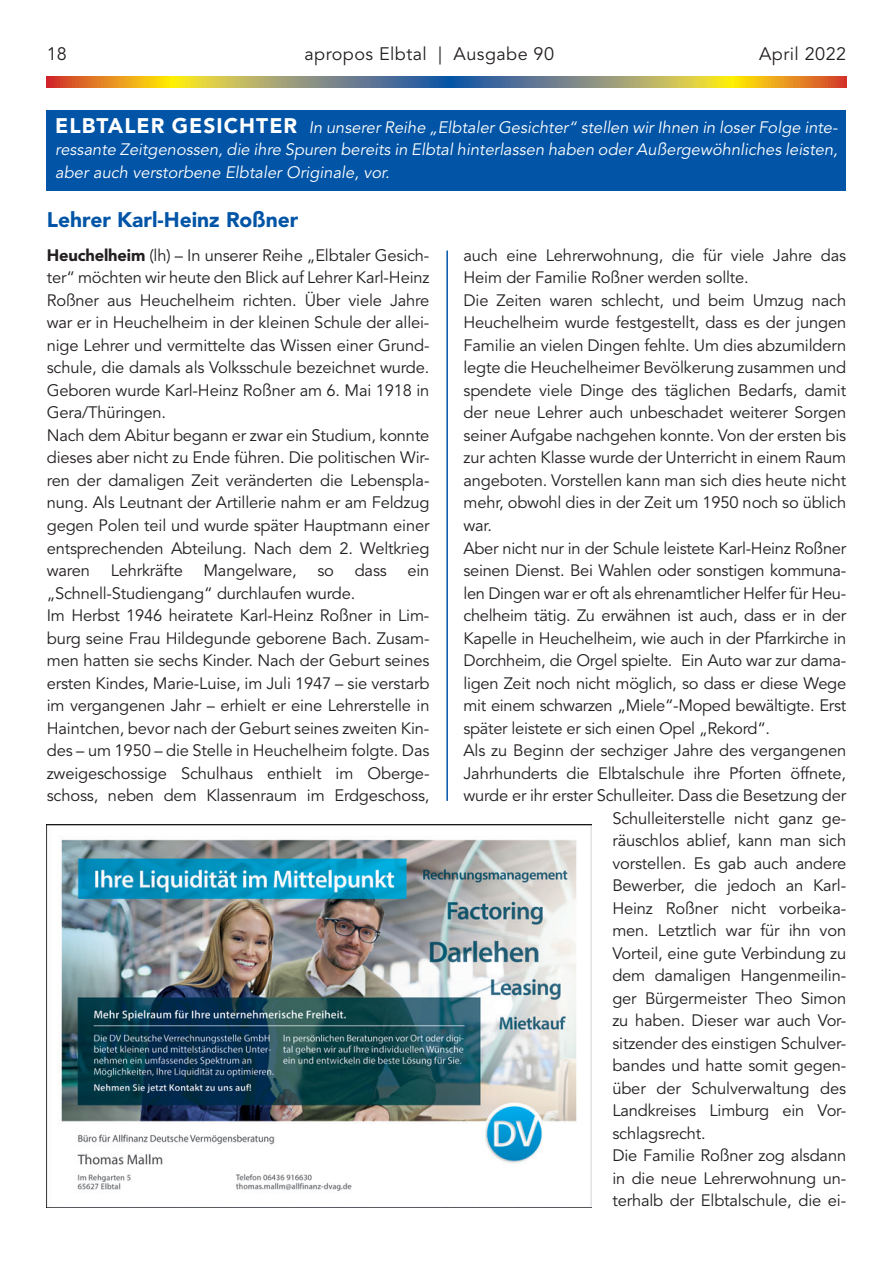
<style>
.page{position:relative;width:893px;height:1263px;background:#fff}
.page>*{position:absolute;margin:0;border:0;box-sizing:border-box;transform-origin:0 0}
.t1{font:900 21px "Avenir LT Std";color:#0154a6}
.t2{font:18px "Avenir LT Std";letter-spacing:.025em;color:#231f20}
.t3{font:16.5px/22.5px "Avenir LT Std";letter-spacing:-.01em;color:#231f20}
.t4{font:italic 16.5px/22.5px "Avenir LT Std";color:#fff;text-align:justify}
.s1{font-weight:900;font-style:normal;font-size:21px}
.s2{font-weight:900}
</style>
<div class="page">
<svg style="left:47px;top:77px;width:799px;height:10px;background:#a6955c"></svg>
<hr style="left:446px;top:251px;width:2px;height:550px;background:#0154a6">
<img style="left:47px;top:825px;width:544px;height:383px">
<div style="left:47px;top:111px;width:799px;height:80px;background:#0154a6"></div>
<p class="t2" style="left:47px;top:44px;width:22px">18</p>
<p class="t2" style="left:304px;top:44px;width:251px">apropos Elbtal | Ausgabe 90</p>
<p class="t2" style="left:759px;top:44px;width:89px">April 2022</p>
<p class="t4" style="left:55px;top:116px;width:784px"><span class="s1">ELBTALER GESICHTER</span> In unserer Reihe „Elbtaler Gesichter“ stellen wir Ihnen in loser Folge inte&shy;ressante Zeitgenossen, die ihre Spuren bereits in Elbtal hinterlassen haben oder Außergewöhnliches leisten, aber auch verstorbene Elbtaler Originale, vor.</p>
<p class="t1" style="left:47px;top:207px;width:253px">Lehrer Karl-Heinz Roßner</p>
<p class="t3" style="left:47px;top:244px;width:384px"><span class="s2">Heuchelheim</span> (lh) – In unserer Reihe „Elbtaler Gesich&shy;ter“ möchten wir heute den Blick auf Lehrer Karl-Heinz Roßner aus Heuchelheim richten. Über viele Jahre war er in Heuchelheim in der kleinen Schule der allei&shy;nige Lehrer und vermittelte das Wissen einer Grund&shy;schule, die damals als Volksschule bezeichnet wurde.<br>Geboren wurde Karl-Heinz Roßner am 6. Mai 1918 in Gera/Thüringen.<br>Nach dem Abitur begann er zwar ein Studium, konnte dieses aber nicht zu Ende führen. Die politischen Wir&shy;ren der damaligen Zeit veränderten die Lebenspla&shy;nung. Als Leutnant der Artillerie nahm er am Feldzug gegen Polen teil und wurde später Hauptmann einer entsprechenden Abteilung. Nach dem 2. Weltkrieg waren Lehrkräfte Mangelware, so dass ein „Schnell-Studiengang“ durchlaufen wurde.<br>Im Herbst 1946 heiratete Karl-Heinz Roßner in Lim&shy;burg seine Frau Hildegunde geborene Bach. Zusam&shy;men hatten sie sechs Kinder. Nach der Geburt seines ersten Kindes, Marie-Luise, im Juli 1947 – sie verstarb im vergangenen Jahr – erhielt er eine Lehrerstelle in Haintchen, bevor nach der Geburt seines zweiten Kin&shy;des – um 1950 – die Stelle in Heuchelheim folgte. Das zweigeschossige Schulhaus enthielt im Oberge&shy;schoss, neben dem Klassenraum im Erdgeschoss,</p>
<p class="t3" style="left:463px;top:244px;width:384px">auch eine Lehrerwohnung, die für viele Jahre das</p>
<p class="t3" style="left:463px;top:267px;width:287px">Heim der Familie Roßner werden sollte.</p>
<p class="t3" style="left:463px;top:289px;width:384px">Die Zeiten waren schlecht, und beim Umzug nach</p>
<p class="t3" style="left:463px;top:312px;width:384px">Heuchelheim wurde festgestellt, dass es der jungen</p>
<p class="t3" style="left:463px;top:334px;width:384px">Familie an vielen Dingen fehlte. Um dies abzumildern</p>
<p class="t3" style="left:463px;top:357px;width:384px">legte die Heuchelheimer Bevölkerung zusammen und</p>
<p class="t3" style="left:463px;top:379px;width:384px">spendete viele Dinge des täglichen Bedarfs, damit</p>
<p class="t3" style="left:463px;top:402px;width:384px">der neue Lehrer auch unbeschadet weiterer Sorgen</p>
<p class="t3" style="left:463px;top:424px;width:384px">seiner Aufgabe nachgehen konnte. Von der ersten bis</p>
<p class="t3" style="left:463px;top:447px;width:384px">zur achten Klasse wurde der Unterricht in einem Raum</p>
<p class="t3" style="left:463px;top:469px;width:384px">angeboten. Vorstellen kann man sich dies heute nicht</p>
<p class="t3" style="left:463px;top:492px;width:384px">mehr, obwohl dies in der Zeit um 1950 noch so üblich</p>
<p class="t3" style="left:463px;top:514px;width:30px">war.</p>
<p class="t3" style="left:463px;top:537px;width:384px">Aber nicht nur in der Schule leistete Karl-Heinz Roßner</p>
<p class="t3" style="left:463px;top:559px;width:384px">seinen Dienst. Bei Wahlen oder sonstigen kommuna-</p>
<p class="t3" style="left:463px;top:582px;width:384px">len Dingen war er oft als ehrenamtlicher Helfer für Heu-</p>
<p class="t3" style="left:463px;top:604px;width:384px">chelheim tätig. Zu erwähnen ist auch, dass er in der</p>
<p class="t3" style="left:463px;top:627px;width:384px">Kapelle in Heuchelheim, wie auch in der Pfarrkirche in</p>
<p class="t3" style="left:463px;top:650px;width:384px">Dorchheim, die Orgel spielte. Ein Auto war zur dama-</p>
<p class="t3" style="left:463px;top:672px;width:384px">ligen Zeit noch nicht möglich, so dass er diese Wege</p>
<p class="t3" style="left:463px;top:695px;width:384px">mit einem schwarzen „Miele“-Moped bewältigte. Erst</p>
<p class="t3" style="left:463px;top:717px;width:308px">später leistete er sich einen Opel „Rekord“.</p>
<p class="t3" style="left:463px;top:740px;width:384px">Als zu Beginn der sechziger Jahre des vergangenen</p>
<p class="t3" style="left:463px;top:762px;width:384px">Jahrhunderts die Elbtalschule ihre Pforten öffnete,</p>
<p class="t3" style="left:463px;top:785px;width:384px">wurde er ihr erster Schulleiter. Dass die Besetzung der</p>
<p class="t3" style="left:612px;top:807px;width:235px">Schulleiterstelle nicht ganz ge-</p>
<p class="t3" style="left:612px;top:830px;width:235px">räuschlos ablief, kann man sich</p>
<p class="t3" style="left:612px;top:852px;width:235px">vorstellen. Es gab auch andere</p>
<p class="t3" style="left:612px;top:875px;width:235px">Bewerber, die jedoch an Karl-</p>
<p class="t3" style="left:612px;top:897px;width:235px">Heinz Roßner nicht vorbeika-</p>
<p class="t3" style="left:612px;top:920px;width:235px">men. Letztlich war für ihn von</p>
<p class="t3" style="left:612px;top:942px;width:235px">Vorteil, eine gute Verbindung zu</p>
<p class="t3" style="left:612px;top:965px;width:235px">dem damaligen Hangenmeilin-</p>
<p class="t3" style="left:612px;top:987px;width:235px">ger Bürgermeister Theo Simon</p>
<p class="t3" style="left:612px;top:1010px;width:235px">zu haben. Dieser war auch Vor-</p>
<p class="t3" style="left:612px;top:1032px;width:235px">sitzender des einstigen Schulver-</p>
<p class="t3" style="left:612px;top:1055px;width:235px">bandes und hatte somit gegen-</p>
<p class="t3" style="left:612px;top:1077px;width:235px">über der Schulverwaltung des</p>
<p class="t3" style="left:612px;top:1100px;width:235px">Landkreises Limburg ein Vor-</p>
<p class="t3" style="left:612px;top:1122px;width:95px">schlagsrecht.</p>
<p class="t3" style="left:612px;top:1145px;width:235px">Die Familie Roßner zog alsdann</p>
<p class="t3" style="left:612px;top:1167px;width:235px">in die neue Lehrerwohnung un-</p>
<p class="t3" style="left:612px;top:1190px;width:235px">terhalb der Elbtalschule, die ei-</p>
</div>
